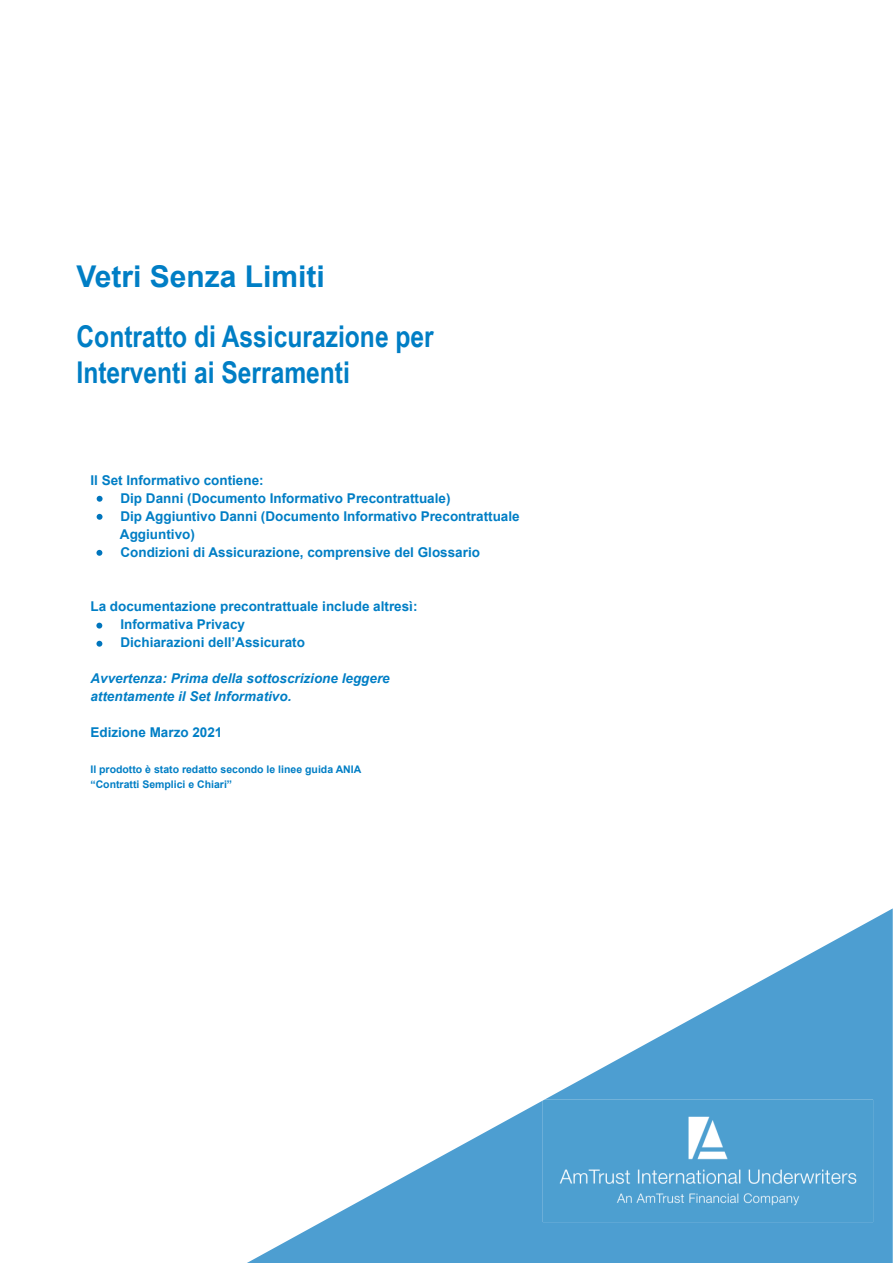
<style>
.page{position:relative;width:893px;height:1263px;background:#fff}
.page>*{position:absolute;margin:0;border:0;box-sizing:border-box;transform-origin:0 0}
.t1{font:700 30px "Arial Narrow";color:#007ec5}
.t2{font:700 30px "Arial";color:#007ec5}
.voci_blu_indice{font:700 13.5px "Arial";color:#007ec5}
.voci_blu_indice-2{font:italic 700 13.5px "Arial";color:#007ec5}
.voci_blu_indice-3{font:700 10.5px "Arial";color:#007ec5}
</style>
<div class="page">
<svg style="left:247px;top:908px;width:646px;height:355px"></svg>
<img style="left:543px;top:1100px;width:330px;height:122px">
<svg style="left:97px;top:496px;width:6px;height:6px"></svg>
<svg style="left:97px;top:514px;width:6px;height:6px"></svg>
<svg style="left:96px;top:550px;width:6px;height:6px"></svg>
<svg style="left:96px;top:623px;width:6px;height:5px"></svg>
<svg style="left:96px;top:641px;width:6px;height:6px"></svg>
<p class="t2" style="left:77px;top:256px;width:250px">Vetri Senza Limiti</p>
<p class="t1" style="left:77px;top:314px;width:359px">Contratto di Assicurazione per</p>
<p class="t1" style="left:77px;top:350px;width:275px">Interventi ai Serramenti</p>
<p class="voci_blu_indice" style="left:90px;top:471px;width:175px">Il Set Informativo contiene:</p>
<p class="voci_blu_indice" style="left:120px;top:489px;width:332px">Dip Danni (Documento Informativo Precontrattuale)</p>
<p class="voci_blu_indice" style="left:120px;top:507px;width:401px">Dip Aggiuntivo Danni (Documento Informativo Precontrattuale</p>
<p class="voci_blu_indice" style="left:120px;top:525px;width:76px">Aggiuntivo)</p>
<p class="voci_blu_indice" style="left:120px;top:543px;width:361px">Condizioni di Assicurazione, comprensive del Glossario</p>
<p class="voci_blu_indice" style="left:90px;top:597px;width:329px">La documentazione precontrattuale include altresì:</p>
<p class="voci_blu_indice" style="left:120px;top:615px;width:126px">Informativa Privacy</p>
<p class="voci_blu_indice" style="left:120px;top:633px;width:186px">Dichiarazioni dell’Assicurato</p>
<p class="voci_blu_indice-2" style="left:90px;top:669px;width:301px">Avvertenza: Prima della sottoscrizione leggere</p>
<p class="voci_blu_indice-2" style="left:90px;top:687px;width:203px">attentamente il Set Informativo.</p>
<p class="voci_blu_indice" style="left:90px;top:723px;width:134px">Edizione Marzo 2021</p>
<p class="voci_blu_indice-3" style="left:90px;top:762px;width:272px">Il prodotto è stato redatto secondo le linee guida ANIA</p>
<p class="voci_blu_indice-3" style="left:90px;top:777px;width:143px">“Contratti Semplici e Chiari”</p>
</div>
